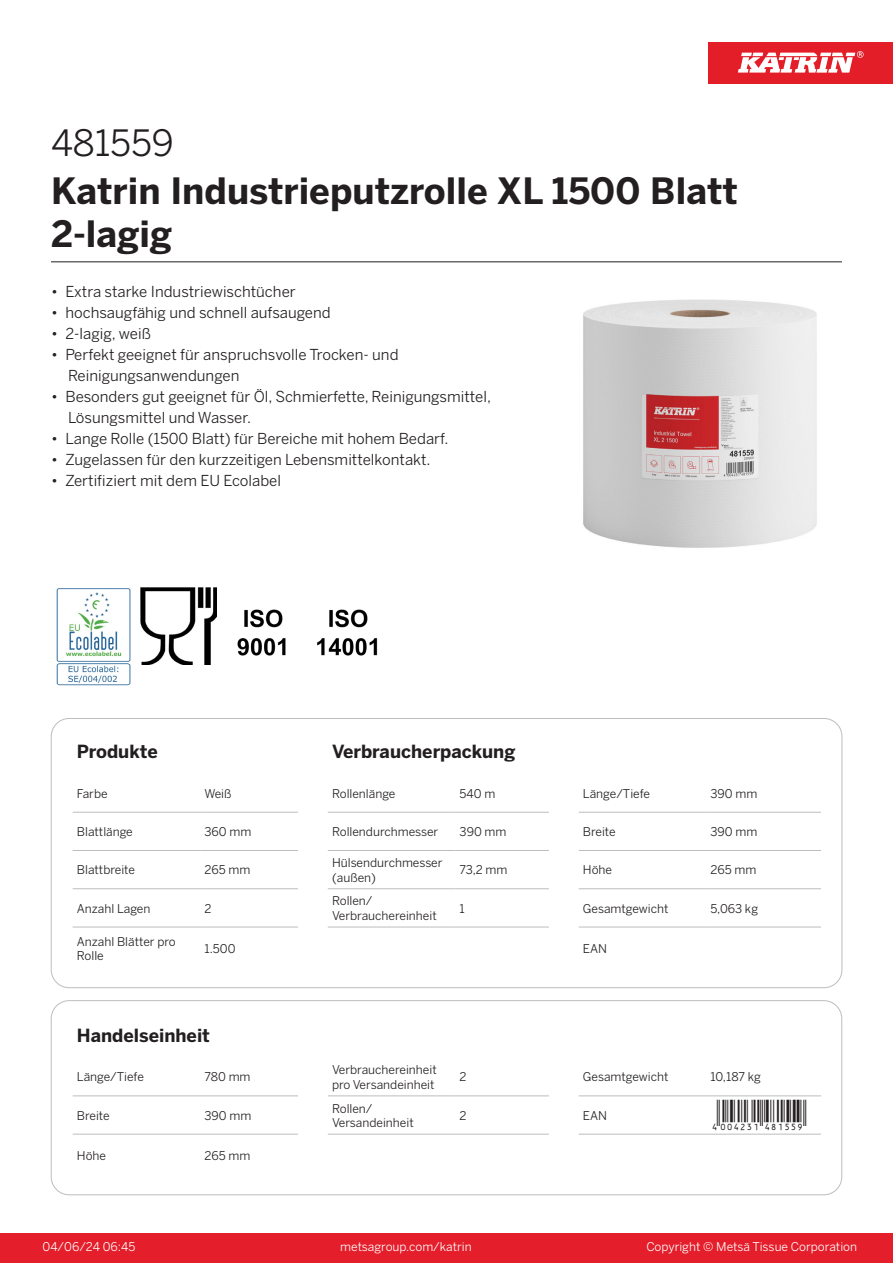
<style>
.page{position:relative;width:893px;height:1263px;background:#fff}
.page>*{position:absolute;margin:0;border:0;box-sizing:border-box;transform-origin:0 0}
.Product_Name{font:700 36px/43.2px "Benton Sans";color:#231f20}
.External_material_co{font:36px "Benton Sans";color:#231f20}
.T_EAN{font:30px "Viisas EAN Matala";color:#231f20}
.T_TableHeader{font:700 18px "Benton Sans";color:#231f20}
.MarketingBullets{font:15px/21px "Benton Sans";color:#231f20}
.T_TableBody{font:12px/14.4px "Benton Sans";color:#231f20}
.t1{font:12px "Benton Sans";color:#fff}
</style>
<div class="page">
<div style="left:0;top:1233px;width:893px;height:30px;background:#e41e2b"></div>
<div style="left:708px;top:43px;width:185px;height:41px;background:#e31e28"></div>
<svg style="left:738px;top:51px;width:126px;height:22px"></svg>
<hr style="left:73px;top:812px;width:127px;height:1px;background:#bcbdc0">
<hr style="left:200px;top:812px;width:98px;height:1px;background:#bcbdc0">
<hr style="left:328px;top:812px;width:127px;height:1px;background:#bcbdc0">
<hr style="left:455px;top:812px;width:94px;height:1px;background:#bcbdc0">
<hr style="left:579px;top:812px;width:127px;height:1px;background:#bcbdc0">
<hr style="left:706px;top:812px;width:115px;height:1px;background:#bcbdc0">
<hr style="left:73px;top:850px;width:127px;height:1px;background:#bcbdc0">
<hr style="left:200px;top:850px;width:98px;height:1px;background:#bcbdc0">
<hr style="left:328px;top:850px;width:127px;height:1px;background:#bcbdc0">
<hr style="left:455px;top:850px;width:94px;height:1px;background:#bcbdc0">
<hr style="left:579px;top:850px;width:127px;height:1px;background:#bcbdc0">
<hr style="left:706px;top:850px;width:115px;height:1px;background:#bcbdc0">
<hr style="left:73px;top:888px;width:127px;height:1px;background:#bcbdc0">
<hr style="left:200px;top:888px;width:98px;height:1px;background:#bcbdc0">
<hr style="left:328px;top:888px;width:127px;height:1px;background:#bcbdc0">
<hr style="left:455px;top:888px;width:94px;height:1px;background:#bcbdc0">
<hr style="left:579px;top:888px;width:127px;height:1px;background:#bcbdc0">
<hr style="left:706px;top:888px;width:115px;height:1px;background:#bcbdc0">
<hr style="left:73px;top:927px;width:127px;height:1px;background:#bcbdc0">
<hr style="left:200px;top:927px;width:98px;height:1px;background:#bcbdc0">
<hr style="left:328px;top:927px;width:127px;height:1px;background:#bcbdc0">
<hr style="left:455px;top:927px;width:94px;height:1px;background:#bcbdc0">
<hr style="left:579px;top:927px;width:127px;height:1px;background:#bcbdc0">
<hr style="left:706px;top:927px;width:115px;height:1px;background:#bcbdc0">
<hr style="left:73px;top:1095px;width:127px;height:1px;background:#bcbdc0">
<hr style="left:200px;top:1095px;width:98px;height:1px;background:#bcbdc0">
<hr style="left:328px;top:1095px;width:127px;height:1px;background:#bcbdc0">
<hr style="left:455px;top:1095px;width:94px;height:1px;background:#bcbdc0">
<hr style="left:579px;top:1095px;width:127px;height:1px;background:#bcbdc0">
<hr style="left:706px;top:1095px;width:115px;height:1px;background:#bcbdc0">
<hr style="left:73px;top:1134px;width:127px;height:1px;background:#bcbdc0">
<hr style="left:200px;top:1134px;width:98px;height:1px;background:#bcbdc0">
<hr style="left:328px;top:1134px;width:127px;height:1px;background:#bcbdc0">
<hr style="left:455px;top:1134px;width:94px;height:1px;background:#bcbdc0">
<hr style="left:579px;top:1134px;width:127px;height:1px;background:#bcbdc0">
<hr style="left:706px;top:1134px;width:115px;height:1px;background:#bcbdc0">
<div style="left:51px;top:1000px;width:791px;height:195px;border:1px solid #bcbdc0;border-radius:18px"></div>
<img style="left:583px;top:299px;width:234px;height:249px">
<img style="left:56px;top:588px;width:75px;height:98px">
<img style="left:140px;top:587px;width:77px;height:77px">
<img style="left:237px;top:609px;width:49px;height:47px">
<img style="left:317px;top:609px;width:61px;height:47px">
<hr style="left:51px;top:261px;width:791px;height:1px;background:#231f20">
<p class="External_material_co" style="left:51px;top:121px;width:124px">481559</p>
<p class="Product_Name" style="left:51px;top:170px;width:688px">Katrin Industrieputzrolle XL 1500 Blatt<br>2-lagig</p>
<p class="MarketingBullets" style="left:51px;top:281px;width:246px">• Extra starke Industriewischtücher</p>
<p class="MarketingBullets" style="left:51px;top:302px;width:281px">• hochsaugfähig und schnell aufsaugend</p>
<p class="MarketingBullets" style="left:51px;top:323px;width:101px">• 2-lagig, weiß</p>
<p class="MarketingBullets" style="left:68px;top:344px;width:332px;text-indent:-17px">• Perfekt geeignet für anspruchsvolle Trocken- und<br>Reinigungsanwendungen</p>
<p class="MarketingBullets" style="left:68px;top:386px;width:424px;text-indent:-17px">• Besonders gut geeignet für Öl, Schmierfette, Reinigungsmittel,<br>Lösungsmittel und Wasser.</p>
<p class="MarketingBullets" style="left:51px;top:428px;width:399px">• Lange Rolle (1500 Blatt) für Bereiche mit hohem Bedarf.</p>
<p class="MarketingBullets" style="left:51px;top:449px;width:381px">• Zugelassen für den kurzzeitigen Lebensmittelkontakt.</p>
<p class="MarketingBullets" style="left:51px;top:470px;width:232px">• Zertifiziert mit dem EU Ecolabel</p>
<p class="T_TableHeader" style="left:77px;top:740px;width:82px">Produkte</p>
<p class="T_TableHeader" style="left:332px;top:740px;width:185px">Verbraucherpackung</p>
<p class="T_TableBody" style="left:77px;top:786px;width:32px">Farbe</p>
<p class="T_TableBody" style="left:204px;top:786px;width:29px">Weiß</p>
<p class="T_TableBody" style="left:332px;top:786px;width:65px">Rollenlänge</p>
<p class="T_TableBody" style="left:460px;top:786px;width:37px">540 m</p>
<p class="T_TableBody" style="left:583px;top:786px;width:68px">Länge/Tiefe</p>
<p class="T_TableBody" style="left:710px;top:786px;width:48px">390 mm</p>
<p class="T_TableBody" style="left:77px;top:824px;width:57px">Blattlänge</p>
<p class="T_TableBody" style="left:204px;top:824px;width:48px">360 mm</p>
<p class="T_TableBody" style="left:332px;top:824px;width:108px">Rollendurchmesser</p>
<p class="T_TableBody" style="left:460px;top:824px;width:48px">390 mm</p>
<p class="T_TableBody" style="left:583px;top:824px;width:34px">Breite</p>
<p class="T_TableBody" style="left:710px;top:824px;width:48px">390 mm</p>
<p class="T_TableBody" style="left:77px;top:863px;width:60px">Blattbreite</p>
<p class="T_TableBody" style="left:204px;top:863px;width:47px">265 mm</p>
<p class="T_TableBody" style="left:332px;top:856px;width:112px">Hülsendurchmesser (außen)</p>
<p class="T_TableBody" style="left:460px;top:863px;width:49px">73,2 mm</p>
<p class="T_TableBody" style="left:583px;top:863px;width:31px">Höhe</p>
<p class="T_TableBody" style="left:710px;top:863px;width:47px">265 mm</p>
<p class="T_TableBody" style="left:77px;top:901px;width:75px">Anzahl Lagen</p>
<p class="T_TableBody" style="left:204px;top:901px;width:9px">2</p>
<p class="T_TableBody" style="left:332px;top:894px;width:42px">Rollen/</p>
<p class="T_TableBody" style="left:332px;top:908px;width:106px">Verbrauchereinheit</p>
<p class="T_TableBody" style="left:460px;top:901px;width:7px">1</p>
<p class="T_TableBody" style="left:583px;top:901px;width:87px">Gesamtgewicht</p>
<p class="T_TableBody" style="left:710px;top:901px;width:49px">5,063 kg</p>
<p class="T_TableBody" style="left:77px;top:934px;width:100px">Anzahl Blätter pro<br>Rolle</p>
<p class="T_TableBody" style="left:204px;top:941px;width:33px">1.500</p>
<p class="T_TableBody" style="left:583px;top:941px;width:26px">EAN</p>
<p class="T_TableHeader" style="left:77px;top:1024px;width:135px">Handelseinheit</p>
<p class="T_TableBody" style="left:77px;top:1070px;width:68px">Länge/Tiefe</p>
<p class="T_TableBody" style="left:204px;top:1070px;width:48px">780 mm</p>
<p class="T_TableBody" style="left:332px;top:1063px;width:106px">Verbrauchereinheit pro Versandeinheit</p>
<p class="T_TableBody" style="left:460px;top:1070px;width:9px">2</p>
<p class="T_TableBody" style="left:583px;top:1070px;width:87px">Gesamtgewicht</p>
<p class="T_TableBody" style="left:710px;top:1070px;width:52px">10,187 kg</p>
<p class="T_TableBody" style="left:77px;top:1108px;width:34px">Breite</p>
<p class="T_TableBody" style="left:204px;top:1108px;width:48px">390 mm</p>
<p class="T_TableBody" style="left:332px;top:1101px;width:83px">Rollen/<br>Versandeinheit</p>
<p class="T_TableBody" style="left:460px;top:1108px;width:9px">2</p>
<p class="T_TableBody" style="left:583px;top:1108px;width:26px">EAN</p>
<p class="T_EAN" style="left:710px;top:1099px;width:97px">*4004231481559*</p>
<p class="T_TableBody" style="left:77px;top:1148px;width:31px">Höhe</p>
<p class="T_TableBody" style="left:204px;top:1148px;width:47px">265 mm</p>
<p class="t1" style="left:43px;top:1239px;width:94px">04/06/24 06:45</p>
<p class="t1" style="left:340px;top:1239px;width:133px">metsagroup.com/katrin</p>
<p class="t1" style="left:646px;top:1239px;width:212px">Copyright © Metsä Tissue Corporation</p>
</div>
